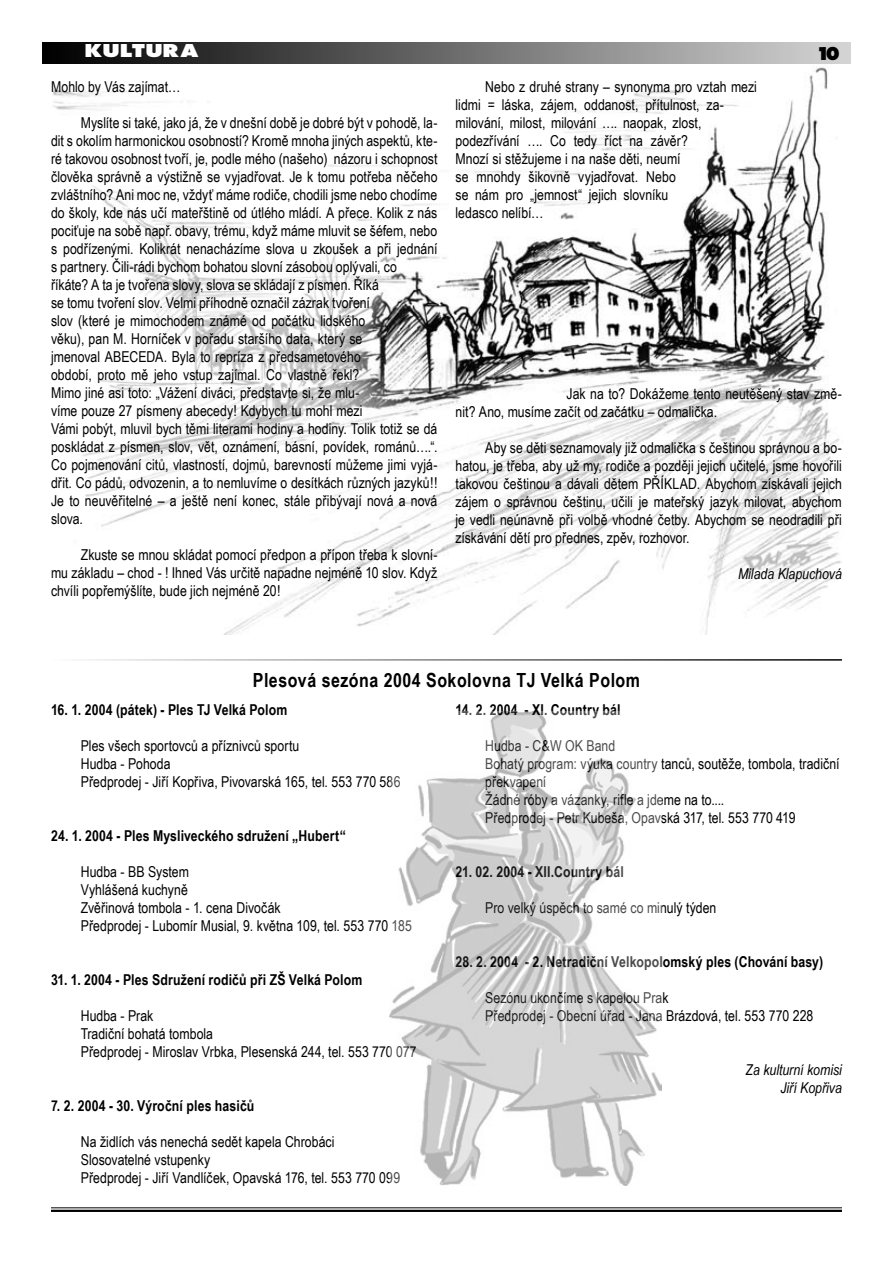
<style>
.page{position:relative;width:893px;height:1263px;background:#fff}
.page>*{position:absolute;margin:0;border:0;box-sizing:border-box;transform-origin:0 0}
.t1{font:700 19.5px "Arial Narrow";letter-spacing:.025em;color:#000}
.t2{font:700 expanded 19.5px "Futura PCE";letter-spacing:.05em;color:#fff;scale:1.25 1}
.t3{font:700 expanded 19.5px "Futura PCE";color:#000}
.t4{font:15px/18px "Arial Narrow";color:#000}
.t5{font:700 15px "Arial Narrow";letter-spacing:.01em;color:#000}
.t6{font:italic 15px/18px "Arial Narrow";color:#000;text-align:right}
</style>
<div class="page">
<hr style="left:51px;top:1207px;width:791px;height:1px;background:#000">
<hr style="left:51px;top:1210px;width:791px;height:2px;background:#000">
<div style="left:43px;top:43px;width:807px;height:21px;background:linear-gradient(to right,#000,#d4d4d4)"></div>
<img style="left:390px;top:711px;width:271px;height:474px">
<img style="left:53px;top:67px;width:788px;height:568px">
<h1 class="t2" style="left:85px;top:41px;width:92px">KULTURA</h1>
<h1 class="t3" style="left:819px;top:44px;width:22px">10</h1>
<p class="t4" style="left:51px;top:77px;width:131px">Mohlo by Vás zajímat…</p>
<p class="t4" style="left:51px;top:113px;width:388px;text-indent:30px">Myslíte si také, jako já, že v dnešní době je dobré být v pohodě, la&shy;dit s okolím harmonickou osobností? Kromě mnoha jiných aspektů, kte&shy;ré takovou osobnost tvoří, je, podle mého (našeho) názoru i schopnost člověka správně a výstižně se vyjadřovat. Je k tomu potřeba něčeho zvláštního? Ani moc ne, vždyť máme rodiče, chodili jsme nebo chodíme do školy, kde nás učí mateřštině od útlého mládí. A přece. Kolik z nás pociťuje na sobě např. obavy, trému, když máme mluvit se šéfem, nebo s podřízenými. Kolikrát nenacházíme slova u zkoušek a při jednání s partnery. Čili-rádi bychom bohatou slovní zásobou oplývali, co říkáte? A ta je tvořena slovy, slova se skládají z písmen. Říká<br>se tomu tvoření slov. Velmi příhodně označil zázrak tvoření<br>slov (které je mimochodem známé od počátku lidského<br>věku), pan M. Horníček v pořadu staršího data, který se<br>jmenoval ABECEDA. Byla to repríza z předsametového<br>období, proto mě jeho vstup zajímal. Co vlastně řekl?<br>Mimo jiné asi toto: „Vážení diváci, představte si, že mlu-<br>víme pouze 27 písmeny abecedy! Kdybych tu mohl mezi<br>Vámi pobýt, mluvil bych těmi literami hodiny a hodiny. Tolik totiž se dá poskládat z písmen, slov, vět, oznámení, básní, povídek, románů….“.<br>Co pojmenování citů, vlastností, dojmů, barevností můžeme jimi vyjá&shy;dřit. Co pádů, odvozenin, a to nemluvíme o desítkách různých jazyků!!<br>Je to neuvěřitelné – a ještě není konec, stále přibývají nová a nová slova.</p>
<p class="t4" style="left:51px;top:545px;width:388px;text-align:justify;text-indent:30px">Zkuste se mnou skládat pomocí předpon a přípon třeba k slovní&shy;mu základu – chod - ! Ihned Vás určitě napadne nejméně 10 slov. Když chvíli popřemýšlíte, bude jich nejméně 20!</p>
<p class="t4" style="left:455px;top:77px;width:303px;text-indent:30px">Nebo z druhé strany – synonyma pro vztah mezi lidmi = láska, zájem, oddanost, přítulnost, za&shy;milování, milost, milování …. naopak, zlost, podezřívání …. Co tedy říct na závěr?<br>Mnozí si stěžujeme i na naše děti, neumí<br>se mnohdy šikovně vyjadřovat. Nebo<br>se nám pro „jemnost“ jejich slovníku<br>ledasco nelíbí…</p>
<p class="t4" style="left:455px;top:384px;width:388px;text-indent:111px">Jak na to? Dokážeme tento neutěšený stav změ&shy;nit? Ano, musíme začít od začátku – odmalička.</p>
<p class="t4" style="left:455px;top:438px;width:388px;text-align:justify;text-indent:30px">Aby se děti seznamovaly již odmalička s češtinou správnou a bo&shy;hatou, je třeba, aby už my, rodiče a později jejich učitelé, jsme hovořili takovou češtinou a dávali dětem PŘÍKLAD. Abychom získávali jejich zájem o správnou češtinu, učili je mateřský jazyk milovat, abychom je vedli neúnavně při volbě vhodné četby. Abychom se neodradili při získávání dětí pro přednes, zpěv, rozhovor.</p>
<p class="t6" style="left:738px;top:565px;width:105px">Milada Klapuchová</p>
<h1 class="t1" style="left:253px;top:666px;width:389px">Plesová sezóna 2004 Sokolovna TJ Velká Polom</h1>
<p class="t5" style="left:51px;top:698px;width:238px">16. 1. 2004 (pátek) - Ples TJ Velká Polom</p>
<p class="t4" style="left:81px;top:736px;width:321px">Ples všech sportovců a příznivců sportu<br>Hudba - Pohoda<br>Předprodej - Jiří Kopřiva, Pivovarská 165, tel. 553 770 586</p>
<p class="t5" style="left:51px;top:824px;width:296px">24. 1. 2004 - Ples Mysliveckého sdružení „Hubert“</p>
<p class="t4" style="left:81px;top:862px;width:333px">Hudba - BB System<br>Vyhlášená kuchyně<br>Zvěřinová tombola - 1. cena Divočák<br>Předprodej - Lubomír Musial, 9. května 109, tel. 553 770 185</p>
<p class="t5" style="left:51px;top:968px;width:313px">31. 1. 2004 - Ples Sdružení rodičů při ZŠ Velká Polom</p>
<p class="t4" style="left:81px;top:1006px;width:337px">Hudba - Prak<br>Tradiční bohatá tombola<br>Předprodej - Miroslav Vrbka, Plesenská 244, tel. 553 770 077</p>
<p class="t5" style="left:51px;top:1094px;width:205px">7. 2. 2004 - 30. Výroční ples hasičů</p>
<p class="t4" style="left:81px;top:1132px;width:321px">Na židlích vás nenechá sedět kapela Chrobáci<br>Slosovatelné vstupenky<br>Předprodej - Jiří Vandlíček, Opavská 176, tel. 553 770 099</p>
<p class="t5" style="left:455px;top:698px;width:167px">14. 2. 2004 - XI. Country bál</p>
<p class="t4" style="left:485px;top:736px;width:356px">Hudba - C&amp;W OK Band<br>Bohatý program: výuka country tanců, soutěže, tombola, tradiční překvapení<br>Žádné róby a vázanky, rifle a jdeme na to....<br>Předprodej - Petr Kubeša, Opavská 317, tel. 553 770 419</p>
<p class="t5" style="left:455px;top:860px;width:170px">21. 02. 2004 - XII.Country bál</p>
<p class="t4" style="left:485px;top:898px;width:233px">Pro velký úspěch to samé co minulý týden</p>
<p class="t5" style="left:455px;top:950px;width:369px">28. 2. 2004 - 2. Netradiční Velkopolomský ples (Chování basy)</p>
<p class="t4" style="left:485px;top:988px;width:330px">Sezónu ukončíme s kapelou Prak<br>Předprodej - Obecní úřad - Jana Brázdová, tel. 553 770 228</p>
<p class="t6" style="left:745px;top:1060px;width:98px">Za kulturní komisi<br>Jiří Kopřiva</p>
</div>
